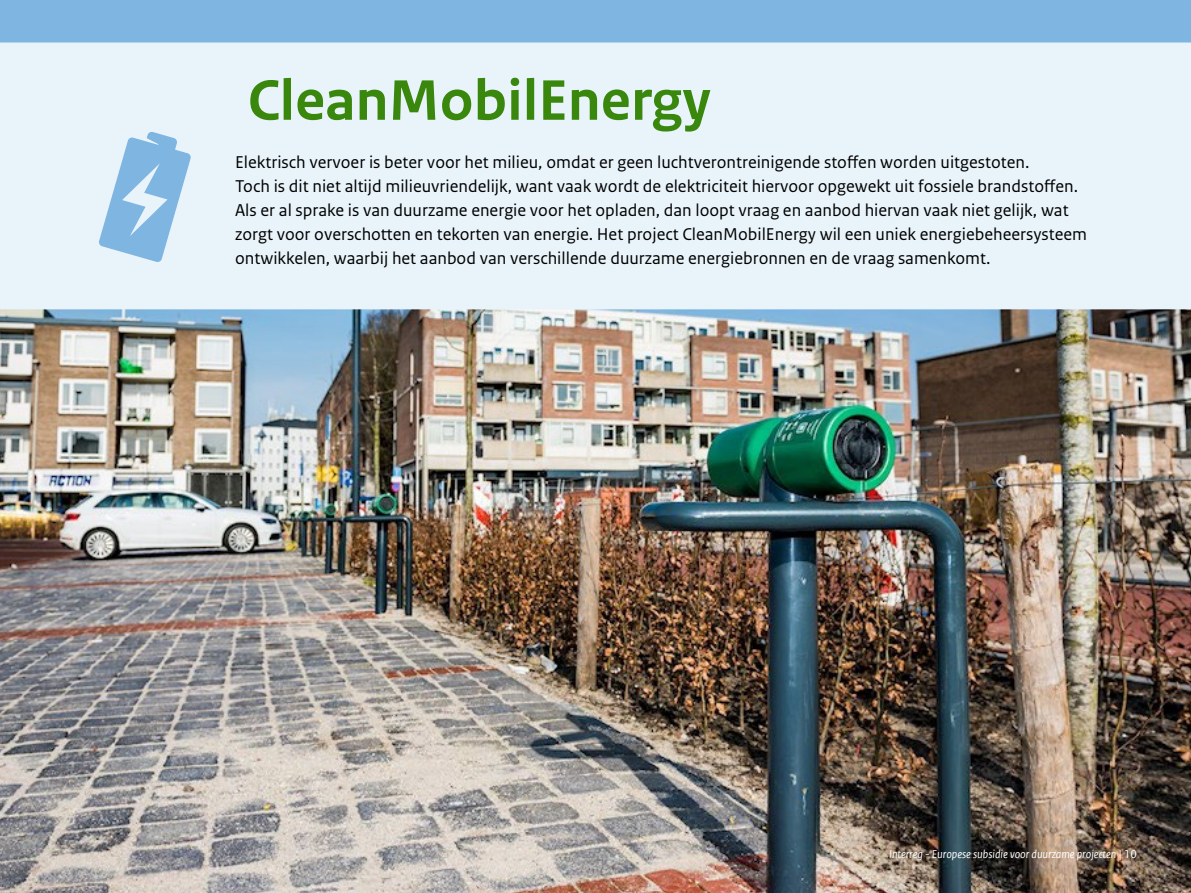
<style>
.page{position:relative;width:1191px;height:893px;background:#7fb5e1}
.page>*{position:absolute;margin:0;border:0;box-sizing:border-box;transform-origin:0 0}
.t1{font:700 60px "Rijksoverheid Sans Web Text";color:#39870c}
.t2{font:18px/24px "Rijksoverheid Sans Text";color:#000}
.t3{font:italic 12px "Rijksoverheid Sans Web Text";color:#fff}
.s1{font-style:normal}
</style>
<div class="page">
<img style="left:0;top:309px;width:1191px;height:584px">
<div style="left:0;top:43px;width:1191px;height:266px;background:#e9f4fa"></div>
<h1 class="t1" style="left:247px;top:66px;width:465px">CleanMobilEnergy</h1>
<p class="t2" style="left:235px;top:150px;width:853px">Elektrisch vervoer is beter voor het milieu, omdat er geen luchtverontreinigende stoffen worden uitgestoten.<br>Toch is dit niet altijd milieuvriendelijk, want vaak wordt de elektriciteit hiervoor opgewekt uit fossiele brandstoffen.<br>Als er al sprake is van duurzame energie voor het opladen, dan loopt vraag en aanbod hiervan vaak niet gelijk, wat zorgt voor overschotten en tekorten van energie. Het project CleanMobilEnergy wil een uniek energiebeheersysteem ontwikkelen, waarbij het aanbod van verschillende duurzame energiebronnen en de vraag samenkomt.</p>
<p class="t3" style="left:889px;top:847px;width:249px">Interreg - Europese subsidie voor duurzame projecten <span class="s1">| 10</span></p>
</div>
